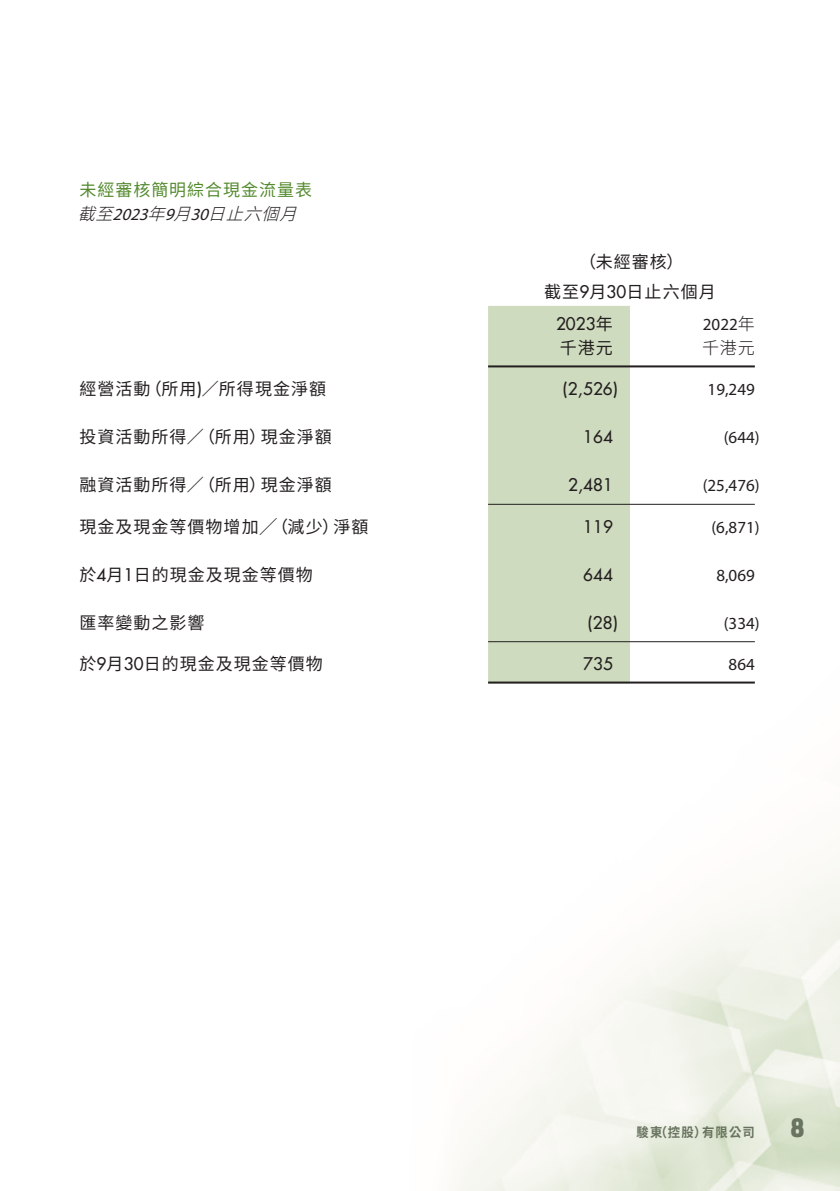
<style>
.page{position:relative;width:840px;height:1191px;background:#fff}
.page>*{position:absolute;margin:0;border:0;box-sizing:border-box;transform-origin:0 0}
.t1{font:900 26px "URWDIN";color:#68745f}
.Body_Text{font:17px "Source Han Sans TC";letter-spacing:.06em;color:#231f20}
.Body_Text-2{font:17px "Myriad Pro";color:#231f20}
.Body_Text-3{font:500 17px "Futura Std";letter-spacing:.01em;color:#231f20}
.Heading_1{font:17px "Source Han Sans TC";letter-spacing:.055em;color:#548a2e}
.Body_Text-4{font:italic 300 17px "Source Han Sans TC";color:#231f20}
.Body_Text-5{font:italic 17px "Myriad Pro";color:#231f20}
.Body_Text-6{font:300 17px "Source Han Sans TC";color:#231f20}
.t2{font:700 13px "Source Han Sans TC";letter-spacing:.09em;color:#68745f;scale:.95 1}
.s1{font-family:"Myriad Pro";font-weight:400}
.s2{font-family:"Futura Std";font-weight:500}
.s3{font-family:"Source Han Sans TC";font-weight:300}
.s4{font-family:"Source Han Sans TC";font-weight:400}
</style>
<div class="page">
<img style="left:455px;top:306px;width:384px;height:885px">
<div style="left:488px;top:306px;width:141px;height:375px;background:#cedbbe"></div>
<hr style="left:488px;top:365px;width:141px;height:2px;background:#231f20">
<hr style="left:629px;top:365px;width:125px;height:2px;background:#231f20">
<hr style="left:488px;top:504px;width:141px;height:1px;background:#231f20">
<hr style="left:629px;top:504px;width:125px;height:1px;background:#231f20">
<hr style="left:488px;top:641px;width:141px;height:1px;background:#231f20">
<hr style="left:629px;top:641px;width:125px;height:1px;background:#231f20">
<hr style="left:488px;top:681px;width:141px;height:2px;background:#231f20">
<hr style="left:629px;top:681px;width:125px;height:2px;background:#231f20">
<p class="Heading_1" style="left:79px;top:181px;width:234px">未經審核簡明綜合現金流量表</p>
<p class="Body_Text-4" style="left:165px;top:205px;width:146px">月<span class="s1">9</span> 日止六個月</p>
<p class="Body_Text-4" style="left:147px;top:205px;width:32px">年</p>
<p class="Body_Text-4" style="left:78px;top:205px;width:49px">截至</p>
<p class="Body_Text-5" style="left:113px;top:204px;width:42px">2023</p>
<p class="Body_Text-5" style="left:190px;top:204px;width:24px">30</p>
<p class="Body_Text" style="left:579px;top:253px;width:106px">（未經審核(</p>
<p class="Body_Text" style="left:544px;top:282px;width:173px">截至月<span class="s2">9 30</span>日止六個月</p>
<p class="Body_Text-2" style="left:702px;top:314px;width:53px">2022<span class="s3">年</span></p>
<p class="Body_Text-3" style="left:555px;top:313px;width:58px">2023<span class="s4">年</span></p>
<p class="Body_Text" style="left:559px;top:338px;width:55px">千港元</p>
<p class="Body_Text-6" style="left:701px;top:338px;width:54px">千港元</p>
<p class="Body_Text" style="left:145px;top:379px;width:182px">（所用／<span class="s2">)</span> 所得現金淨額</p>
<p class="Body_Text" style="left:79px;top:379px;width:73px">經營活動</p>
<p class="Body_Text-3" style="left:562px;top:378px;width:57px">)2,526(</p>
<p class="Body_Text-2" style="left:707px;top:379px;width:49px">19,249</p>
<p class="Body_Text" style="left:198px;top:427px;width:70px">（所用）</p>
<p class="Body_Text" style="left:79px;top:427px;width:126px">投資活動所得／</p>
<p class="Body_Text" style="left:260px;top:427px;width:73px">現金淨額</p>
<p class="Body_Text-3" style="left:583px;top:426px;width:31px">164</p>
<p class="Body_Text-2" style="left:723px;top:427px;width:37px">)644(</p>
<p class="Body_Text" style="left:198px;top:475px;width:70px">（所用）</p>
<p class="Body_Text" style="left:79px;top:475px;width:126px">融資活動所得／</p>
<p class="Body_Text" style="left:260px;top:475px;width:73px">現金淨額</p>
<p class="Body_Text-3" style="left:567px;top:474px;width:46px">2,481</p>
<p class="Body_Text-2" style="left:702px;top:475px;width:58px">)25,476(</p>
<p class="Body_Text" style="left:79px;top:517px;width:261px">現金及現金等價物增加╱（減少）</p>
<p class="Body_Text" style="left:333px;top:517px;width:37px">淨額</p>
<p class="Body_Text-3" style="left:583px;top:516px;width:31px">119</p>
<p class="Body_Text-2" style="left:711px;top:516px;width:50px">)6,871(</p>
<p class="Body_Text" style="left:79px;top:565px;width:235px">於月<span class="s2">4 1</span>日的現金及現金等價物</p>
<p class="Body_Text-3" style="left:583px;top:564px;width:31px">644</p>
<p class="Body_Text-2" style="left:716px;top:564px;width:40px">8,069</p>
<p class="Body_Text" style="left:79px;top:613px;width:127px">匯率變動之影響</p>
<p class="Body_Text-3" style="left:587px;top:612px;width:32px">)28(</p>
<p class="Body_Text-2" style="left:723px;top:612px;width:37px">)334(</p>
<p class="Body_Text" style="left:79px;top:654px;width:245px">於月<span class="s2">9 30</span>日的現金及現金等價物</p>
<p class="Body_Text-3" style="left:583px;top:653px;width:31px">735</p>
<p class="Body_Text-2" style="left:728px;top:654px;width:28px">864</p>
<p class="t2" style="left:654px;top:1125px;width:56px">（控股）</p>
<p class="t2" style="left:636px;top:1125px;width:29px">駿東</p>
<p class="t2" style="left:701px;top:1125px;width:57px">有限公司</p>
<h1 class="t1" style="left:790px;top:1109px;width:16px">8</h1>
</div>
